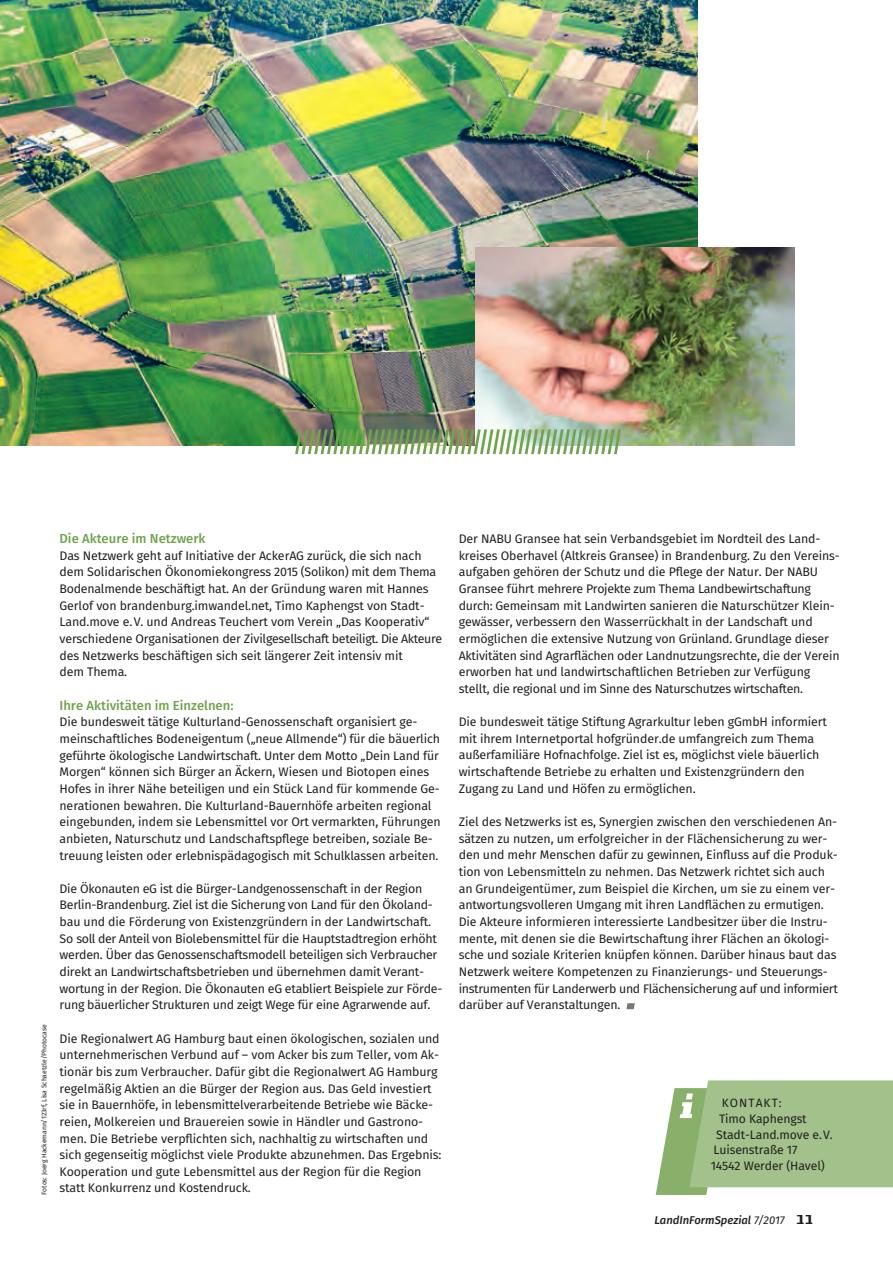
<style>
.page{position:relative;width:893px;height:1263px;background:#fff}
.page>*{position:absolute;margin:0;border:0;box-sizing:border-box;transform-origin:0 0}
.t1{font:500 13.05px "Fira Sans";color:#70a34d}
.t2{font:12.3px/16.6px "Fira Sans";letter-spacing:-.01em;color:#231f20}
.t3{font:12.15px "Fira Sans";letter-spacing:-.01em;color:#231f20}
.t4{font:12px "Fira Sans";letter-spacing:.085em;color:#231f20}
.t5{font:italic 500 11.25px "Fira Sans";color:#231f20}
.t6{font:6.75px "Fira Sans";letter-spacing:-.01em;color:#231f20}
.s1{font-weight:400}
.s2{font-family:"Authentic Sans Std";font-weight:700;font-style:normal;font-size:13.5px}
</style>
<div class="page">
<img style="left:0;top:0;width:697px;height:445px">
<img style="left:475px;top:247px;width:320px;height:198px">
<svg style="left:626px;top:1003px;width:9px;height:6px"></svg>
<svg style="left:656px;top:1080px;width:237px;height:115px;background:#aac694"></svg>
<img style="left:293px;top:427px;width:330px;height:28px">
<p class="t6" style="left:39px;top:1195px;width:172px;rotate:-90deg">Fotos: Joerg Hackemann/123rf, Lisa Schaetzle/Photocase</p>
<p class="t1" style="left:60px;top:529px;width:148px">Die Akteure im Netzwerk</p>
<p class="t2" style="left:60px;top:548px;width:384px">Das Netzwerk geht auf Initiative der AckerAG zurück, die sich nach dem Solidarischen Ökonomiekongress 2015 (Solikon) mit dem Thema Bodenalmende beschäftigt hat. An der Gründung waren mit Hannes Gerlof von brandenburg.imwandel.net, Timo Kaphengst von Stadt-Land.move e.V. und Andreas Teuchert vom Verein „Das Kooperativ“ verschiedene Organisationen der Zivilgesellschaft beteiligt. Die Akteure des Netzwerks beschäftigen sich seit längerer Zeit intensiv mit<br>dem Thema.</p>
<p class="t1" style="left:60px;top:696px;width:176px">Ihre Aktivitäten im Einzelnen:</p>
<p class="t2" style="left:60px;top:715px;width:383px">Die bundesweit tätige Kulturland-Genossenschaft organisiert ge&shy;meinschaftliches Bodeneigentum („neue Allmende“) für die bäuerlich geführte ökologische Landwirtschaft. Unter dem Motto „Dein Land für Morgen“ können sich Bürger an Äckern, Wiesen und Biotopen eines Hofes in ihrer Nähe beteiligen und ein Stück Land für kommende Ge&shy;nerationen bewahren. Die Kulturland-Bauernhöfe arbeiten regional eingebunden, indem sie Lebensmittel vor Ort vermarkten, Führungen anbieten, Naturschutz und Landschaftspflege betreiben, soziale Be&shy;treuung leisten oder erlebnispädagogisch mit Schulklassen arbeiten.</p>
<p class="t2" style="left:60px;top:881px;width:384px">Die Ökonauten eG ist die Bürger-Landgenossenschaft in der Region Berlin-Brandenburg. Ziel ist die Sicherung von Land für den Ökoland&shy;bau und die Förderung von Existenzgründern in der Landwirtschaft.<br>So soll der Anteil von Biolebensmittel für die Hauptstadtregion erhöht werden. Über das Genossenschaftsmodell beteiligen sich Verbraucher direkt an Landwirtschaftsbetrieben und übernehmen damit Verant&shy;wortung in der Region. Die Ökonauten eG etabliert Beispiele zur Förde&shy;rung bäuerlicher Strukturen und zeigt Wege für eine Agrarwende auf.</p>
<p class="t2" style="left:60px;top:1031px;width:384px">Die Regionalwert AG Hamburg baut einen ökologischen, sozialen und unternehmerischen Verbund auf – vom Acker bis zum Teller, vom Ak&shy;tionär bis zum Verbraucher. Dafür gibt die Regionalwert AG Hamburg regelmäßig Aktien an die Bürger der Region aus. Das Geld investiert sie in Bauernhöfe, in lebensmittelverarbeitende Betriebe wie Bäcke&shy;reien, Molkereien und Brauereien sowie in Händler und Gastrono&shy;men. Die Betriebe verpflichten sich, nachhaltig zu wirtschaften und sich gegenseitig möglichst viele Produkte abzunehmen. Das Ergebnis:<br>Kooperation und gute Lebensmittel aus der Region für die Region statt Konkurrenz und Kostendruck.</p>
<p class="t2" style="left:459px;top:531px;width:382px">Der NABU Gransee hat sein Verbandsgebiet im Nordteil des Land&shy;kreises Oberhavel (Altkreis Gransee) in Brandenburg. Zu den Vereins&shy;aufgaben gehören der Schutz und die Pflege der Natur. Der NABU Gransee führt mehrere Projekte zum Thema Landbewirtschaftung durch: Gemeinsam mit Landwirten sanieren die Naturschützer Klein&shy;gewässer, verbessern den Wasserrückhalt in der Landschaft und ermöglichen die extensive Nutzung von Grünland. Grundlage dieser Aktivitäten sind Agrarflächen oder Landnutzungsrechte, die der Verein erworben hat und landwirtschaftlichen Betrieben zur Verfügung stellt, die regional und im Sinne des Naturschutzes wirtschaften.</p>
<p class="t2" style="left:459px;top:714px;width:370px">Die bundesweit tätige Stiftung Agrarkultur leben gGmbH informiert mit ihrem Internetportal hofgründer.de umfangreich zum Thema außerfamiliäre Hofnachfolge. Ziel ist es, möglichst viele bäuerlich wirtschaftende Betriebe zu erhalten und Existenzgründern den Zugang zu Land und Höfen zu ermöglichen.</p>
<p class="t2" style="left:459px;top:814px;width:381px">Ziel des Netzwerks ist es, Synergien zwischen den verschiedenen An&shy;sätzen zu nutzen, um erfolgreicher in der Flächensicherung zu wer&shy;den und mehr Menschen dafür zu gewinnen, Einfluss auf die Produk&shy;tion von Lebensmitteln zu nehmen. Das Netzwerk richtet sich auch an Grundeigentümer, zum Beispiel die Kirchen, um sie zu einem ver&shy;antwortungsvolleren Umgang mit ihren Landflächen zu ermutigen.<br>Die Akteure informieren interessierte Landbesitzer über die Instru&shy;mente, mit denen sie die Bewirtschaftung ihrer Flächen an ökologi&shy;sche und soziale Kriterien knüpfen können. Darüber hinaus baut das Netzwerk weitere Kompetenzen zu Finanzierungs- und Steuerungs&shy;instrumenten für Landerwerb und Flächensicherung auf und informiert darüber auf Veranstaltungen.</p>
<p class="t4" style="left:722px;top:1094px;width:61px">KONTAKT:</p>
<p class="t3" style="left:719px;top:1110px;width:89px">Timo Kaphengst</p>
<p class="t3" style="left:716px;top:1126px;width:118px">Stadt-Land.move e.V.</p>
<p class="t3" style="left:713px;top:1141px;width:85px">Luisenstraße 17</p>
<p class="t3" style="left:711px;top:1157px;width:116px">14542 Werder (Havel)</p>
<p class="t5" style="left:654px;top:1212px;width:161px">LandInFormSpezial <span class="s1">7/2017</span> <span class="s2">11</span></p>
</div>
